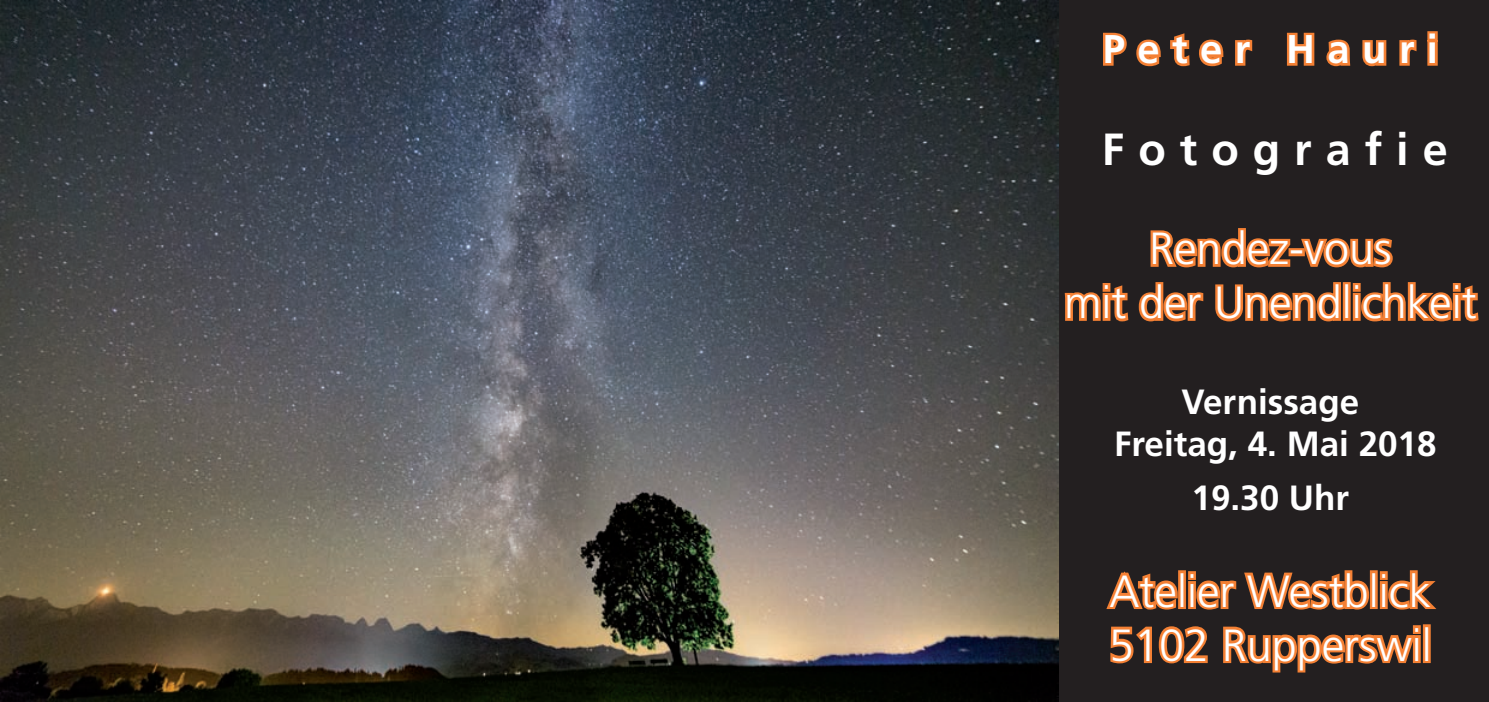
<style>
.page{position:relative;width:1489px;height:702px;background:#fff}
.page>*{position:absolute;margin:0;border:0;box-sizing:border-box;transform-origin:0 0}
.t1{font:300 45px/54px "Frutiger";color:#fff;text-align:center}
.t2{font:700 45px "Frutiger";letter-spacing:.31em;color:#fff}
.t3{font:700 40px "Frutiger";letter-spacing:.31em;color:#fff}
.t4{font:700 35px/42px "Frutiger";color:#fff;text-align:center}
</style>
<div class="page">
<div style="left:1056px;top:0;width:432px;height:702px;background:#231f20"></div>
<svg style="left:1103px;top:32px;width:121px;height:35px"></svg>
<svg style="left:1235px;top:39px;width:18px;height:27px"></svg>
<svg style="left:1286px;top:32px;width:29px;height:34px"></svg>
<svg style="left:1326px;top:39px;width:25px;height:28px"></svg>
<svg style="left:1362px;top:40px;width:25px;height:27px"></svg>
<svg style="left:1399px;top:39px;width:18px;height:27px"></svg>
<div style="left:1427px;top:40px;width:10px;height:26px;border:5px solid #f48034"></div>
<div style="left:1427px;top:31px;width:10px;height:10px;border:5px solid #f48034"></div>
<svg style="left:1064px;top:283px;width:65px;height:39px"></svg>
<svg style="left:1138px;top:228px;width:341px;height:94px"></svg>
<svg style="left:1106px;top:570px;width:331px;height:103px"></svg>
<div style="left:1412px;top:635px;width:8px;height:28px;border:5px solid #f48034"></div>
<div style="left:1412px;top:625px;width:8px;height:9px;border:5px solid #f48034"></div>
<div style="left:1422px;top:624px;width:8px;height:39px;border:5px solid #f48034"></div>
<img style="left:0;top:0;width:1058px;height:702px">
<p class="t3" style="left:1102px;top:26px;width:337px">Peter Hauri</p>
<p class="t2" style="left:1101px;top:123px;width:347px">Fotografie</p>
<p class="t1" style="left:1063px;top:222px;width:414px">Rendez-vous<br>mit der Unendlichkeit</p>
<p class="t4" style="left:1113px;top:381px;width:324px">Vernissage<br>Freitag, 4. Mai 2018</p>
<p class="t4" style="left:1191px;top:477px;width:159px">19.30 Uhr</p>
<p class="t1" style="left:1108px;top:564px;width:324px;text-align:left">Atelier Westblick<br>5102 Rupperswil</p>
</div>
